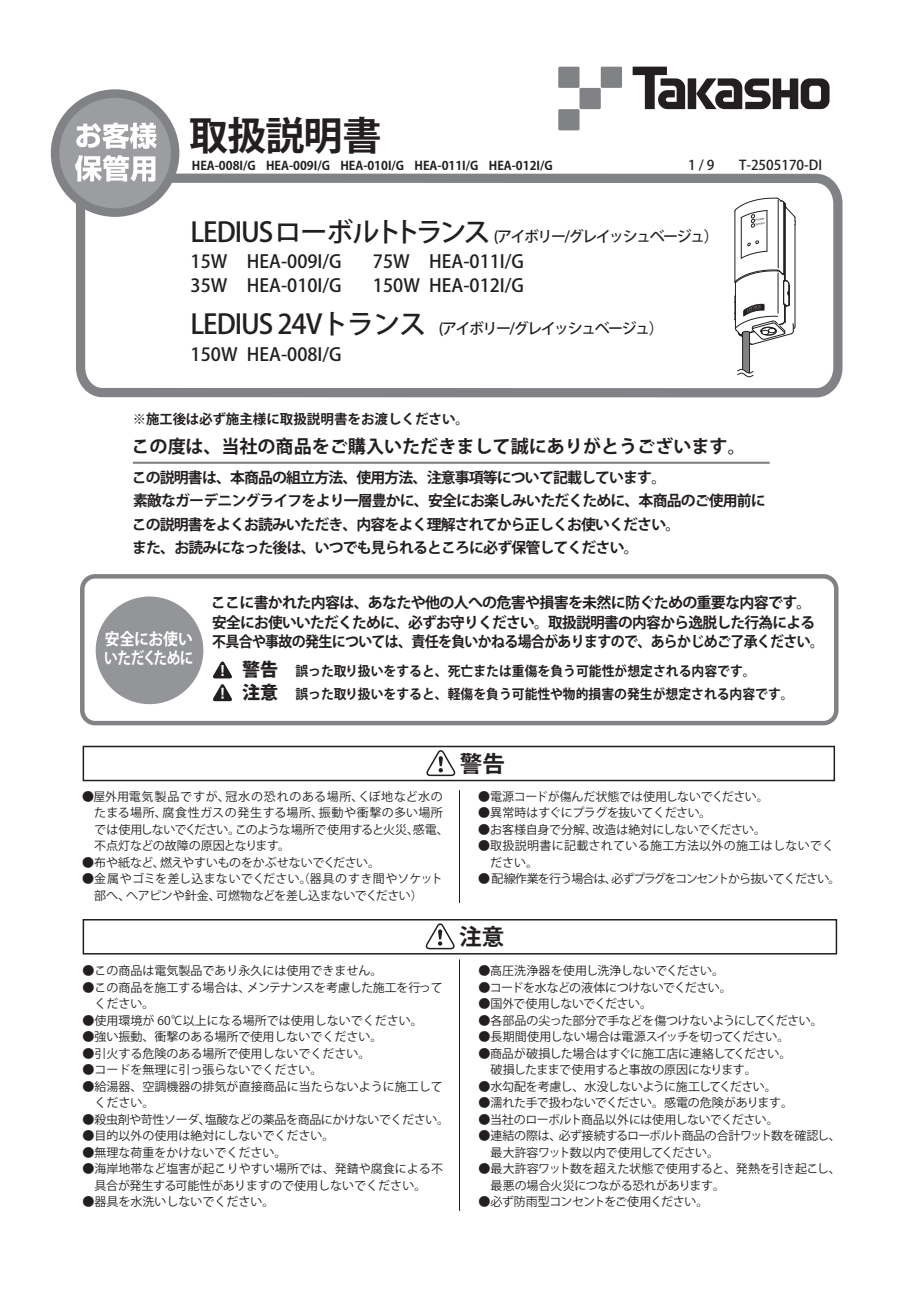
<style>
.page{position:relative;width:919px;height:1289px;background:#fff}
.page>*{position:absolute;margin:0;border:0;box-sizing:border-box;transform-origin:0 0}
.t1{font:700 39px "Koz Go Pro";letter-spacing:-.025em;color:#231f20}
.t2{font:500 27px "Koz Go Pro";letter-spacing:-.045em;color:#231f20}
.t3{font:700 22.5px "Koz Go Pro";color:#231f20}
.t4{font:500 18px/24px "Koz Go Pro";color:#231f20}
.t5{font:700 18px "Koz Go Pro";color:#231f20}
.t6{font:800 18px/23.1px "Koz Go Pro";color:#231f20}
.t7{font:700 16.5px "Koz Go Pro";letter-spacing:-.04em;color:#fff;scale:.83 1}
.t8{font:700 15px "Koz Go Pro";letter-spacing:-.05em;color:#231f20}
.t9{font:700 15px "Koz Go Pro";letter-spacing:-.05em;color:#231f20;scale:.93 1}
.t10{font:500 15px "Koz Go Pro";letter-spacing:-.1em;color:#231f20}
.t11{font:700 14.85px/23.4px "Koz Go Pro";letter-spacing:-.055em;color:#231f20}
.t12{font:700 13.5px/22.6px "Koz Go Pro";color:#231f20;scale:.95 1}
.t13{font:700 13.5px "Koz Go Pro";color:#231f20}
.t14{font:500 13.5px "Koz Go Pro";color:#231f20}
.t15{font:12px/16.5px "Koz Go Pro";color:#231f20}
.t16{font:12px/16.5px "Koz Go Pro";letter-spacing:-.025em;color:#231f20}
.t17{font:12px/16.5px "Koz Go Pro";letter-spacing:-.03em;color:#231f20}
.t18{font:12px "Koz Go Pro";letter-spacing:-.035em;color:#231f20}
.t19{font:12px/16.5px "Koz Go Pro";letter-spacing:-.04em;color:#231f20}
.t20{font:700 12px "Koz Go Pro";color:#231f20}
.t21{font:12px/16.5px "Koz Go Pro";letter-spacing:.025em;color:#231f20}
.t22{font:12px "Koz Go Pro";letter-spacing:-.07em;color:#231f20}
.t23{font:12px "Koz Go Pro";letter-spacing:-.02em;color:#231f20}
.t24{font:12px "Koz Go Pro";letter-spacing:-.05em;color:#231f20}
.s1{font-size:27px}
</style>
<div class="page">
<svg style="left:71px;top:169px;width:772px;height:229px"></svg>
<div style="left:55px;top:94px;width:120px;height:119px;background:#9b9da0;border-radius:50%"></div>
<div style="left:51px;top:89px;width:128px;height:128px;border:9px solid #808285;border-radius:50%"></div>
<svg style="left:76px;top:122px;width:81px;height:27px"></svg>
<svg style="left:75px;top:155px;width:80px;height:27px"></svg>
<svg style="left:632px;top:67px;width:53px;height:42px"></svg>
<div style="left:687px;top:78px;width:9px;height:31px;background:#231f20"></div>
<svg style="left:696px;top:78px;width:133px;height:31px"></svg>
<div style="left:558px;top:67px;width:21px;height:21px;background:#808285"></div>
<div style="left:579px;top:88px;width:21px;height:21px;background:#808285"></div>
<div style="left:600px;top:67px;width:22px;height:21px;background:#808285"></div>
<div style="left:558px;top:109px;width:21px;height:21px;background:#808285"></div>
<div style="left:83px;top:745px;width:752px;height:36px;border:2px solid #231f20"></div>
<svg style="left:426px;top:750px;width:30px;height:26px"></svg>
<div style="left:83px;top:919px;width:754px;height:35px;border:2px solid #231f20"></div>
<svg style="left:425px;top:921px;width:31px;height:29px"></svg>
<div style="left:96px;top:596px;width:107px;height:108px;background:#939598;border-radius:50%"></div>
<svg style="left:213px;top:661px;width:19px;height:40px"></svg>
<div style="left:80px;top:574px;width:758px;height:151px;border:5px solid #808285;border-radius:13px"></div>
<hr style="left:133px;top:461px;width:636px;height:3px;background:#808285">
<hr style="left:459px;top:790px;width:1px;height:113px;background:#231f20">
<hr style="left:459px;top:959px;width:1px;height:251px;background:#231f20">
<hr style="left:784px;top:204px;width:1px;height:71px;background:#231f20">
<hr style="left:741px;top:217px;width:1px;height:41px;background:#231f20">
<hr style="left:783px;top:203px;width:1px;height:71px;background:#231f20">
<hr style="left:766px;top:210px;width:1px;height:41px;background:#231f20">
<svg style="left:740px;top:240px;width:27px;height:19px"></svg>
<hr style="left:785px;top:205px;width:1px;height:76px;background:#231f20">
<hr style="left:794px;top:225px;width:1px;height:101px;background:#231f20">
<hr style="left:734px;top:211px;width:1px;height:71px;background:#231f20">
<hr style="left:777px;top:200px;width:1px;height:68px;background:#231f20">
<svg style="left:734px;top:198px;width:61px;height:30px"></svg>
<svg style="left:734px;top:269px;width:61px;height:110px"></svg>
<h1 class="t1" style="left:189px;top:111px;width:194px">取扱説明書</h1>
<p class="t20" style="left:192px;top:157px;width:362px">HEA-008I/G HEA-009I/G HEA-010I/G HEA-011I/G HEA-012I/G</p>
<p class="t14" style="left:688px;top:156px;width:41px">1 / 9　</p>
<p class="t14" style="left:739px;top:156px;width:84px">T-2505170-DI</p>
<h2 class="t2" style="left:190px;top:214px;width:301px">LEDIUS ローボルトトランス</h2>
<h3 class="t4" style="left:247px;top:250px;width:96px">HEA-009I/G<br>HEA-010I/G</h3>
<p class="t10" style="left:493px;top:226px;width:226px">(アイボリー/グレイッシュベージュ）</p>
<h3 class="t4" style="left:429px;top:250px;width:96px">HEA-011I/G<br>HEA-012I/G</h3>
<h3 class="t4" style="left:191px;top:250px;width:38px">15W<br>35W</h3>
<h3 class="t4" style="left:373px;top:250px;width:48px">75W<br>150W</h3>
<p class="t10" style="left:190px;top:319px;width:474px"><span class="s1">LEDIUS 24Vトランス</span> (アイボリー/グレイッシュベージュ）</p>
<h3 class="t4" style="left:191px;top:343px;width:152px">150W HEA-008I/G</h3>
<p class="t13" style="left:133px;top:411px;width:337px">※施工後は必ず施主様に取扱説明書をお渡しください。</p>
<h3 class="t5" style="left:131px;top:435px;width:615px">この度は、当社の商品をご購入いただきまして誠にありがとうございます。</h3>
<p class="t11" style="left:132px;top:467px;width:635px">この説明書は、本商品の組立方法、使用方法、注意事項等について記載しています。<br>素敵なガーデニングライフをより一層豊かに、安全にお楽しみいただくために、本商品のご使用前にこの説明書をよくお読みいただき、内容をよく理解されてから正しくお使いください。<br>また、お読みになった後は、いつでも見られるところに必ず保管してください。</p>
<p class="t8" style="left:211px;top:593px;width:602px">ここに書かれた内容は、あなたや他の人への危害や損害を未然に防ぐための重要な内容です。</p>
<p class="t8" style="left:212px;top:612px;width:604px">安全にお使いいただくために、必ずお守りください。取扱説明書の内容から逸脱した行為による</p>
<p class="t9" style="left:105px;top:632px;width:774px"><sup>安全にお使い</sup> 不具合や事故の発生については、責任を負いかねる場合がありますので、あらかじめご了承ください。</p>
<h3 class="t7" style="left:104px;top:647px;width:109px">いただくために</h3>
<p class="t12" style="left:295px;top:661px;width:526px">誤った取り扱いをすると、死亡または重傷を負う可能性が想定される内容です。<br>誤った取り扱いをすると、軽傷を負う可能性や物的損害の発生が想定される内容です。</p>
<h3 class="t6" style="left:242px;top:659px;width:37px">警告注意</h3>
<p class="t15" style="left:94px;top:788px;width:356px;text-indent:-12px">●屋外用電気製品ですが、冠水の恐れのある場所、くぼ地など水のたまる場所、腐食性ガスの発生する場所、振動や衝撃の多い場所では使用しないでください。このような場所で使用すると火災、感電、不点灯などの故障の原因となります。</p>
<p class="t23" style="left:82px;top:854px;width:299px">●布や紙など、燃えやすいものをかぶせないでください。</p>
<p class="t15" style="left:94px;top:871px;width:350px;text-indent:-12px">●金属やゴミを差し込まないでください（。器具のすき間やソケット部へ、ヘアピンや針金、可燃物などを差し込まないでください）</p>
<p class="t15" style="left:82px;top:962px;width:302px">●この商品は電気製品であり永久には使用できません。</p>
<p class="t15" style="left:94px;top:979px;width:350px;text-indent:-12px">●この商品を施工する場合は、メンテナンスを考慮した施工を行ってください。</p>
<p class="t15" style="left:82px;top:1012px;width:342px">●使用環境が 60℃以上になる場所では使用しないでください。</p>
<p class="t15" style="left:82px;top:1028px;width:301px">●強い振動、衝撃のある場所で使用しないでください。</p>
<p class="t15" style="left:82px;top:1045px;width:289px">●引火する危険のある場所で使用しないでください。</p>
<p class="t15" style="left:82px;top:1061px;width:241px">●コードを無理に引っ張らないでください。</p>
<p class="t15" style="left:94px;top:1078px;width:350px;text-indent:-12px">●給湯器、空調機器の排気が直接商品に当たらないように施工してください。</p>
<p class="t18" style="left:82px;top:1111px;width:368px">●殺虫剤や苛性ソーダ、塩酸などの薬品を商品にかけないでください。</p>
<p class="t15" style="left:82px;top:1127px;width:253px">●目的以外の使用は絶対にしないでください。</p>
<p class="t15" style="left:82px;top:1144px;width:205px">●無理な荷重をかけないでください。</p>
<p class="t15" style="left:82px;top:1160px;width:362px;text-align:center">●海岸地帯など塩害が起こりやすい場所では、発錆や腐食による不具合が発生する可能性がありますので使用しないでください。</p>
<p class="t15" style="left:82px;top:1193px;width:193px">●器具を水洗いしないでください。</p>
<h3 class="t3" style="left:460px;top:749px;width:46px">警告</h3>
<p class="t16" style="left:478px;top:788px;width:292px">●電源コードが傷んだ状態では使用しないでください。</p>
<p class="t19" style="left:478px;top:805px;width:234px">●異常時はすぐにプラグを抜いてください。</p>
<p class="t15" style="left:478px;top:821px;width:289px">●お客様自身で分解、改造は絶対にしないでください。</p>
<p class="t21" style="left:490px;top:838px;width:345px;text-indent:-12px">●取扱説明書に記載されている施工方法以外の施工はしないでください。</p>
<p class="t22" style="left:478px;top:871px;width:364px">● 配線作業を行う場合は、必ずプラグをコンセントから抜いてください。</p>
<h3 class="t3" style="left:459px;top:922px;width:46px">注意</h3>
<p class="t16" style="left:478px;top:962px;width:247px">●高圧洗浄器を使用し洗浄しないでください。</p>
<p class="t17" style="left:478px;top:979px;width:255px">●コードを水などの液体につけないでください。</p>
<p class="t18" style="left:478px;top:996px;width:175px">●国外で使用しないでください。</p>
<p class="t17" style="left:478px;top:1012px;width:346px">●各部品の尖った部分で手などを傷つけないようにしてください。</p>
<p class="t16" style="left:478px;top:1028px;width:312px">●長期間使用しない場合は電源スイッチを切ってください。</p>
<p class="t17" style="left:490px;top:1045px;width:302px;text-indent:-12px">●商品が破損した場合はすぐに施工店に連絡してください。破損したままで使用すると事故の原因になります。</p>
<p class="t17" style="left:478px;top:1078px;width:300px">●水勾配を考慮し、水没しないように施工してください。</p>
<p class="t16" style="left:478px;top:1094px;width:316px">●濡れた手で扱わないでください。感電の危険があります。</p>
<p class="t18" style="left:478px;top:1111px;width:302px">●当社のローボルト商品以外には使用しないでください。</p>
<p class="t19" style="left:490px;top:1127px;width:352px;text-indent:-12px">●連結の際は、必ず接続するローボルト商品の合計ワット数を確認し、最大許容ワット数以内で使用してください。</p>
<p class="t16" style="left:490px;top:1160px;width:352px;text-indent:-12px">●最大許容ワット数を超えた状態で使用すると、発熱を引き起こし、最悪の場合火災につながる恐れがあります。</p>
<p class="t24" style="left:478px;top:1194px;width:231px">●必ず防雨型コンセントをご使用ください。</p>
</div>
